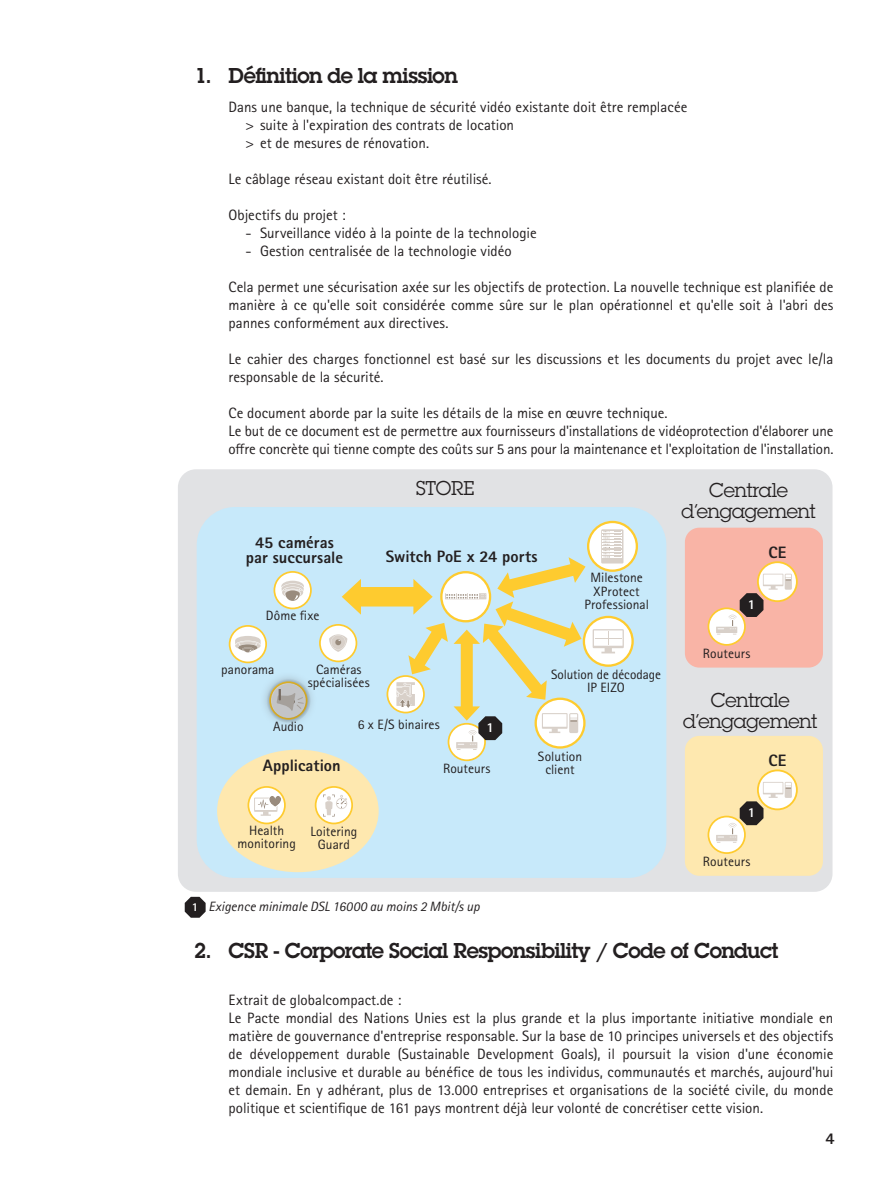
<style>
.page{position:relative;width:893px;height:1191px;background:#fff}
.page>*{position:absolute;margin:0;border:0;box-sizing:border-box;transform-origin:0 0}
.t1{font:600 21px "Lubalin Graph ECG";letter-spacing:-.025em;color:#231f20}
.text_bodycopy{font:19.5px/21px "Lubalin Graph ECG";letter-spacing:-.025em;color:#231f20;text-align:center}
.text_bodycopy-2{font:800 16.5px/15px "Rotis Sans Serif Pro";color:#231f20;text-align:center}
.text_bodycopy-3{font:15px/18px "Rotis Sans Serif Pro";color:#231f20;text-align:justify}
.text_bodycopy-4{font:13.5px/13.5px "Rotis Sans Serif Pro";letter-spacing:.005em;color:#231f20;text-align:center}
.text_bodycopy-5{font:italic 13.5px "Rotis Sans Serif Pro";color:#231f20}
.text_bodycopy-6{font:800 13.5px "Rotis Sans Serif Pro";color:#fff}
.text_bodycopy-7{font:800 11.85px "Rotis Sans Serif Pro";color:#fff}
</style>
<div class="page">
<div style="left:178px;top:469px;width:654px;height:422px;background:#e1e2e4;border-radius:18px"></div>
<div style="left:685px;top:527px;width:138px;height:140px;background:#f9b4a6;border-radius:14px"></div>
<svg style="left:707px;top:561px;width:91px;height:84px"></svg>
<div style="left:685px;top:736px;width:138px;height:139px;background:#fee8af;border-radius:14px"></div>
<svg style="left:707px;top:769px;width:91px;height:85px"></svg>
<div style="left:197px;top:507px;width:469px;height:371px;background:#c7e9fa;border-radius:38px"></div>
<svg style="left:273px;top:571px;width:39px;height:38px"></svg>
<svg style="left:229px;top:625px;width:38px;height:38px"></svg>
<svg style="left:319px;top:624px;width:38px;height:38px"></svg>
<svg style="left:269px;top:681px;width:39px;height:38px"></svg>
<svg style="left:266px;top:678px;width:45px;height:45px;background:#b9bbae"></svg>
<div style="left:217px;top:749px;width:162px;height:123px;background:#fee8af;border-radius:50%"></div>
<svg style="left:247px;top:786px;width:39px;height:38px"></svg>
<svg style="left:315px;top:786px;width:38px;height:38px"></svg>
<div style="left:353px;top:587px;width:68px;height:19px;background:#fecb2f"></div>
<svg style="left:342px;top:579px;width:19px;height:35px"></svg>
<svg style="left:386px;top:521px;width:252px;height:240px"></svg>
<svg style="left:185px;top:896px;width:21px;height:21px"></svg>
<p class="t1" style="left:195px;top:62px;width:264px">1. Définition de la mission</p>
<p class="text_bodycopy-3" style="left:229px;top:98px;width:460px">Dans une banque, la technique de sécurité vidéo existante doit être remplacée</p>
<p class="text_bodycopy-3" style="left:246px;top:116px;width:270px">&gt; suite à l'expiration des contrats de location</p>
<p class="text_bodycopy-3" style="left:246px;top:134px;width:185px">&gt; et de mesures de rénovation.</p>
<p class="text_bodycopy-3" style="left:229px;top:170px;width:265px">Le câblage réseau existant doit être réutilisé.</p>
<p class="text_bodycopy-3" style="left:229px;top:206px;width:119px">Objectifs du projet :</p>
<p class="text_bodycopy-3" style="left:246px;top:224px;width:293px">- Surveillance vidéo à la pointe de la technologie</p>
<p class="text_bodycopy-3" style="left:246px;top:242px;width:268px">- Gestion centralisée de la technologie vidéo</p>
<p class="text_bodycopy-3" style="left:229px;top:278px;width:606px">Cela permet une sécurisation axée sur les objectifs de protection. La nouvelle technique est planifiée de manière à ce qu'elle soit considérée comme sûre sur le plan opérationnel et qu'elle soit à l'abri des pannes conformément aux directives.</p>
<p class="text_bodycopy-3" style="left:229px;top:350px;width:606px">Le cahier des charges fonctionnel est basé sur les discussions et les documents du projet avec le/la responsable de la sécurité.</p>
<p class="text_bodycopy-3" style="left:229px;top:404px;width:441px">Ce document aborde par la suite les détails de la mise en œuvre technique.</p>
<p class="text_bodycopy-3" style="left:229px;top:422px;width:606px">Le but de ce document est de permettre aux fournisseurs d'installations de vidéoprotection d'élaborer une offre concrète qui tienne compte des coûts sur 5 ans pour la maintenance et l'exploitation de l'installation.</p>
<p class="text_bodycopy-2" style="left:246px;top:535px;width:99px">45 caméras par succursale</p>
<p class="text_bodycopy-4" style="left:266px;top:609px;width:55px">Dôme fixe</p>
<p class="text_bodycopy" style="left:416px;top:477px;width:60px">STORE</p>
<p class="text_bodycopy" style="left:682px;top:480px;width:136px">Centrale d’engagement</p>
<p class="text_bodycopy-2" style="left:768px;top:545px;width:19px">CE</p>
<p class="text_bodycopy-2" style="left:386px;top:549px;width:153px">Switch PoE x 24 ports</p>
<p class="text_bodycopy-4" style="left:584px;top:571px;width:66px">Milestone<br>XProtect<br>Professional</p>
<p class="text_bodycopy-6" style="left:748px;top:596px;width:9px">1</p>
<p class="text_bodycopy-4" style="left:703px;top:646px;width:49px">Routeurs</p>
<p class="text_bodycopy-4" style="left:221px;top:662px;width:55px">panorama</p>
<p class="text_bodycopy-4" style="left:308px;top:662px;width:64px">Caméras spécialisées</p>
<p class="text_bodycopy-4" style="left:551px;top:667px;width:111px">Solution de décodage<br>IP EIZO</p>
<p class="text_bodycopy-4" style="left:273px;top:719px;width:32px">Audio</p>
<p class="text_bodycopy-4" style="left:358px;top:718px;width:83px">6 x E/S binaires</p>
<p class="text_bodycopy-6" style="left:487px;top:719px;width:9px">1</p>
<p class="text_bodycopy-2" style="left:263px;top:757px;width:79px">Application</p>
<p class="text_bodycopy-4" style="left:237px;top:823px;width:60px">Health monitoring</p>
<p class="text_bodycopy-4" style="left:310px;top:824px;width:48px">Loitering<br>Guard</p>
<p class="text_bodycopy-4" style="left:538px;top:749px;width:46px">Solution</p>
<p class="text_bodycopy-4" style="left:443px;top:761px;width:49px">Routeurs</p>
<p class="text_bodycopy-4" style="left:545px;top:763px;width:31px">client</p>
<p class="text_bodycopy-7" style="left:192px;top:899px;width:8px">1</p>
<p class="text_bodycopy-5" style="left:208px;top:898px;width:273px">Exigence minimale DSL 16000 au moins 2 Mbit/s up</p>
<p class="text_bodycopy" style="left:683px;top:689px;width:136px">Centrale d’engagement</p>
<p class="text_bodycopy-2" style="left:768px;top:753px;width:19px">CE</p>
<p class="text_bodycopy-6" style="left:748px;top:804px;width:9px">1</p>
<p class="text_bodycopy-4" style="left:703px;top:854px;width:49px">Routeurs</p>
<p class="t1" style="left:194px;top:936px;width:586px">2. CSR - Corporate Social Responsibility / Code of Conduct</p>
<p class="text_bodycopy-3" style="left:229px;top:990px;width:174px">Extrait de globalcompact.de :</p>
<p class="text_bodycopy-3" style="left:229px;top:1008px;width:606px">Le Pacte mondial des Nations Unies est la plus grande et la plus importante initiative mondiale en matière de gouvernance d'entreprise responsable. Sur la base de 10 principes universels et des objectifs de développement durable (Sustainable Development Goals), il poursuit la vision d'une économie mondiale inclusive et durable au bénéfice de tous les individus, communautés et marchés, aujourd'hui et demain. En y adhérant, plus de 13.000 entreprises et organisations de la société civile, du monde politique et scientifique de 161 pays montrent déjà leur volonté de concrétiser cette vision.</p>
<p class="text_bodycopy-2" style="left:825px;top:1131px;width:11px">4</p>
</div>
